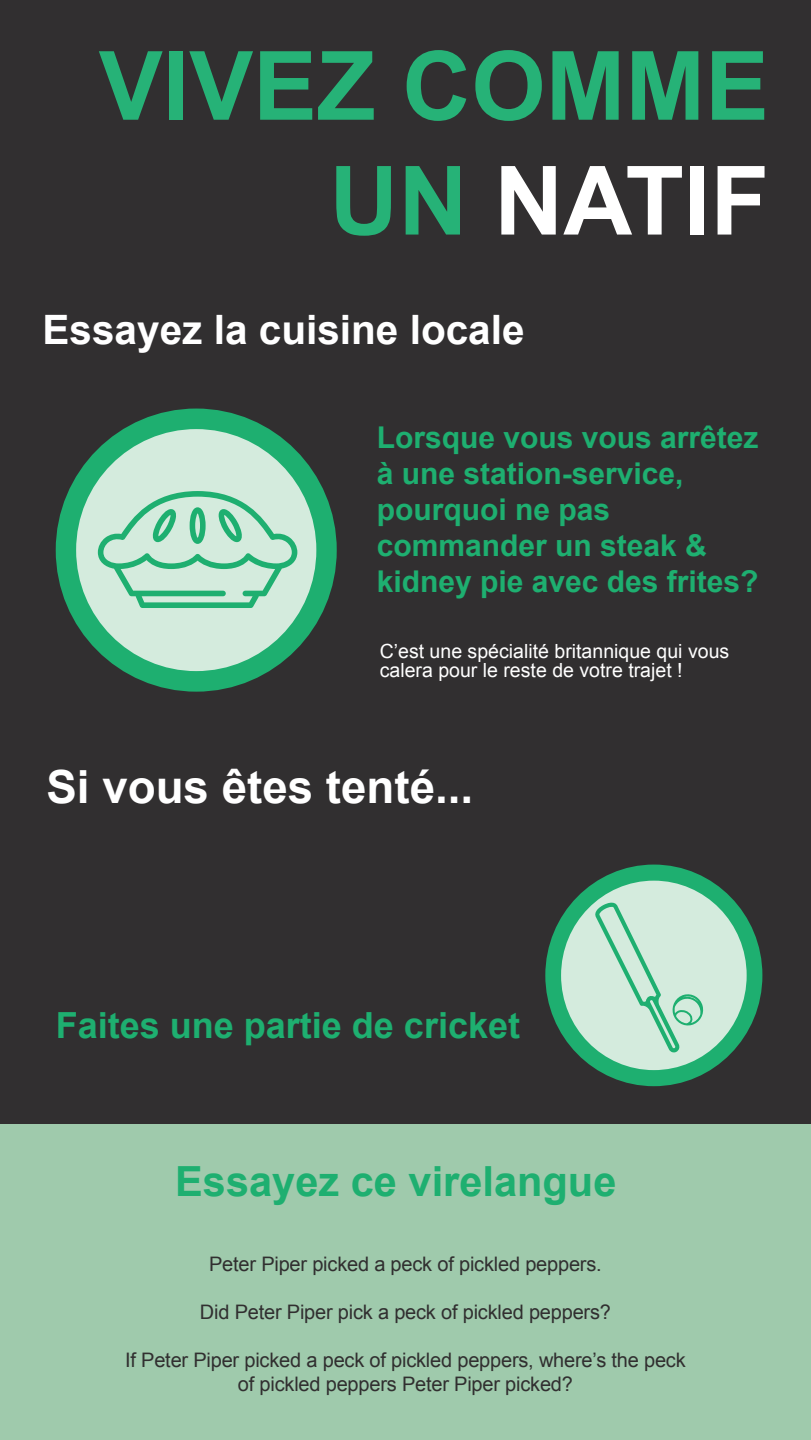
<style>
.page{position:relative;width:811px;height:1440px;background:#fff}
.page>*{position:absolute;margin:0;border:0;box-sizing:border-box;transform-origin:0 0}
.t1{font:700 95.6px "Arial";color:#26b277}
.t2{font:700 95.6px "Arial";color:#fff}
.t3{font:700 45.6px "Arial";color:#fff}
.t4{font:700 41.6px "Arial";color:#1eaf70}
.t5{font:700 40.6px "Arial";color:#fff}
.t6{font:700 36px "Arial";color:#1eaf70}
.t7{font:700 30px/36px "Arial";color:#1eaf70}
.t8{font:20px/24px "Arial";letter-spacing:-.01em;color:#312f30;text-align:center}
.t9{font:19.6px/19.6px "Arial";color:#fff}
.s1{color:#26b277}
</style>
<div class="page">
<div style="left:0;top:1103px;width:811px;height:337px;background:#9fcaac"></div>
<div style="left:0;top:0;width:811px;height:1123px;background:#312f30"></div>
<div style="left:545px;top:865px;width:217px;height:221px;background:#1eaf70;border-radius:50%"></div>
<div style="left:561px;top:881px;width:185px;height:189px;background:#d4ebdd;border-radius:50%"></div>
<svg style="left:595px;top:902px;width:109px;height:151px"></svg>
<div style="left:56px;top:409px;width:281px;height:283px;background:#1eaf70;border-radius:50%"></div>
<div style="left:76px;top:429px;width:240px;height:242px;background:#d4ebdd;border-radius:50%"></div>
<svg style="left:98px;top:491px;width:199px;height:117px"></svg>
<p class="t1" style="left:99px;top:23px;width:671px">VIVEZ COMME</p>
<p class="t2" style="left:329px;top:138px;width:441px"><span class="s1">UN</span> NATIF</p>
<p class="t5" style="left:43px;top:303px;width:483px">Essayez la cuisine locale</p>
<p class="t7" style="left:377px;top:421px;width:383px">Lorsque vous vous arrêtez à une station-service,</p>
<p class="t7" style="left:377px;top:493px;width:235px">pourquoi ne pas</p>
<p class="t7" style="left:377px;top:529px;width:332px">commander un steak &amp;</p>
<p class="t7" style="left:377px;top:565px;width:383px">kidney pie avec des frites?</p>
<p class="t9" style="left:380px;top:641px;width:351px">C’est une spécialité britannique qui vous calera pour le reste de votre trajet !</p>
<p class="t3" style="left:46px;top:757px;width:428px">Si vous êtes tenté...</p>
<p class="t6" style="left:56px;top:1002px;width:466px">Faites une partie de cricket</p>
<p class="t4" style="left:175px;top:1154px;width:443px">Essayez ce virelangue</p>
<p class="t8" style="left:209px;top:1252px;width:394px">Peter Piper picked a peck of pickled peppers.</p>
<p class="t8" style="left:200px;top:1300px;width:412px">Did Peter Piper pick a peck of pickled peppers?</p>
<p class="t8" style="left:125px;top:1348px;width:562px">If Peter Piper picked a peck of pickled peppers, where’s the peck of pickled peppers Peter Piper picked?</p>
</div>
